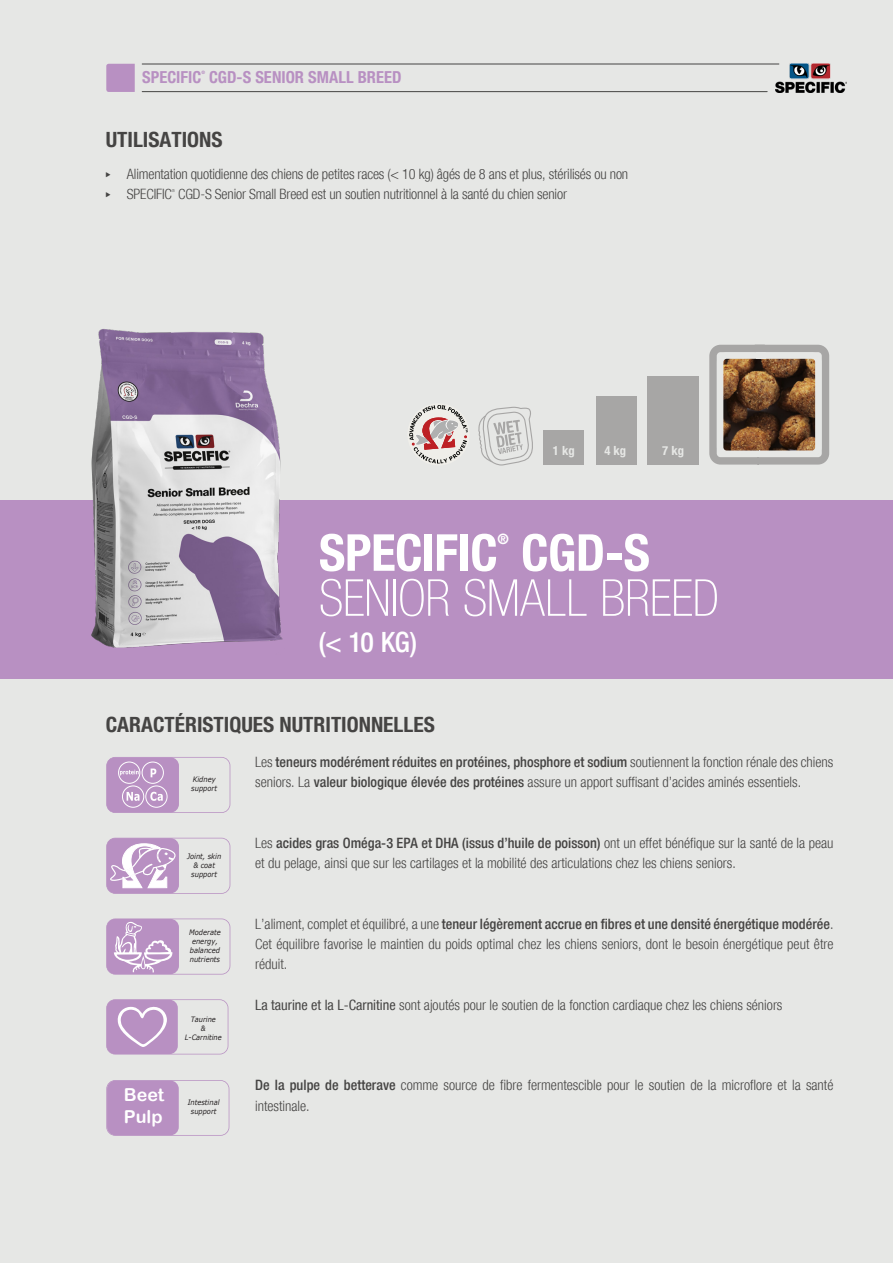
<style>
.page{position:relative;width:893px;height:1263px;background:#e6e7e5}
.page>*{position:absolute;margin:0;border:0;box-sizing:border-box;transform-origin:0 0}
.t1{font:100 condensed 51px "Specifica 37";letter-spacing:-.01em;color:#fff}
.t2{font:condensed 51px "Specifica 77";letter-spacing:-.01em;color:#fff}
.t3{font:500 condensed 27.9px "Specifica 67";color:#fff}
.t4{font:condensed 21px "Specifica 77";color:#454443}
.t5{font:17.85px/21.5px "Arial Rounded MT Bold";color:#fff}
.t6{font:condensed 16.5px "Specifica 77";color:#b890c2}
.t7{font:300 condensed 14.25px/20.2px "Specific 47";color:#454443}
.t8{font:500 condensed 14.25px "Specifica 67";color:#454443}
.t9{font:condensed 14.25px "Specifica 77";color:#fff}
.t10{font:condensed 12.75px "Specifica 77";color:#e6e7e5}
.t11{font:condensed 12.6px "Specifica 77";color:#e6e7e5}
.t12{font:italic 7.5px/9px "Verdana";color:#231f20;text-align:center;scale:.9 1}
.t13{font:italic 7.35px/8.9px "Verdana";color:#231f20;text-align:center;scale:.9 1}
.t14{font:condensed 4.65px "Specifica 77";color:#b890c2}
.t15{font:300 condensed 4.05px "Specific 47";color:#454443}
.s1{font-family:"Specific 47";font-weight:300}
.s2{font-family:"Specifica 67";font-weight:500}
.s3{font-family:"Specifica 57";font-weight:400}
</style>
<div class="page">
<img style="left:775px;top:63px;width:71px;height:29px">
<hr style="left:142px;top:64px;width:637px;height:1px;background:#454443">
<hr style="left:142px;top:91px;width:625px;height:1px;background:#454443">
<svg style="left:106px;top:64px;width:29px;height:28px"></svg>
<div style="left:0;top:501px;width:893px;height:178px;background:#b890c2"></div>
<svg style="left:106px;top:757px;width:124px;height:56px"></svg>
<svg style="left:106px;top:838px;width:124px;height:56px"></svg>
<svg style="left:106px;top:918px;width:124px;height:56px"></svg>
<svg style="left:106px;top:999px;width:122px;height:55px"></svg>
<svg style="left:106px;top:1080px;width:123px;height:56px"></svg>
<div style="left:107px;top:1080px;width:72px;height:55px;background:#b890c2;border-radius:8px"></div>
<img style="left:50px;top:329px;width:265px;height:319px">
<svg style="left:709px;top:345px;width:120px;height:120px"></svg>
<div style="left:648px;top:376px;width:51px;height:89px;background:#a7a6a5"></div>
<svg style="left:478px;top:407px;width:55px;height:58px"></svg>
<svg style="left:409px;top:405px;width:59px;height:59px"></svg>
<div style="left:596px;top:397px;width:41px;height:68px;background:#a7a6a5"></div>
<div style="left:543px;top:431px;width:41px;height:34px;background:#a7a6a5"></div>
<p class="t6" style="left:142px;top:67px;width:61px">SPECIFIC</p>
<p class="t14" style="left:201px;top:70px;width:5px">®</p>
<p class="t6" style="left:209px;top:67px;width:194px">CGD-S SENIOR SMALL BREED</p>
<h3 class="t4" style="left:106px;top:127px;width:118px">UTILISATIONS</h3>
<p class="t7" style="left:127px;top:164px;width:503px">Alimentation quotidienne des chiens de petites races (&lt; 10 kg) âgés de 8 ans et plus, stérilisés ou non<br>SPECIFIC CGD-S Senior Small Breed est un soutien nutritionnel à la santé du chien senior</p>
<p class="t15" style="left:172px;top:188px;width:5px">®</p>
<p class="t10" style="left:601px;top:442px;width:33px">2.5 kg</p>
<p class="t11" style="left:658px;top:443px;width:32px">7.5 kg</p>
<p class="t11" style="left:662px;top:443px;width:23px">7 kg</p>
<p class="t11" style="left:553px;top:443px;width:23px">1 kg</p>
<p class="t11" style="left:605px;top:443px;width:23px">4 kg</p>
<p class="t10" style="left:551px;top:447px;width:23px">1 kg</p>
<p class="t10" style="left:598px;top:447px;width:33px">2.5 kg</p>
<h1 class="t2" style="left:319px;top:522px;width:180px">SPECIFIC</h1>
<p class="t9" style="left:497px;top:530px;width:13px">®</p>
<h1 class="t2" style="left:521px;top:522px;width:130px">CGD-S</h1>
<h1 class="t1" style="left:319px;top:569px;width:401px">SENIOR SMALL BREED</h1>
<h2 class="t3" style="left:319px;top:626px;width:99px">(&lt; 10 KG)</h2>
<h3 class="t4" style="left:106px;top:711px;width:331px">CARACTÉRISTIQUES NUTRITIONNELLES</h3>
<p class="t12" style="left:191px;top:775px;width:30px;text-align:left">Kidney support</p>
<p class="t12" style="left:187px;top:851px;width:40px">Joint, skin &amp; coat support</p>
<p class="t12" style="left:189px;top:928px;width:37px">Moderate energy, balanced nutrients</p>
<p class="t13" style="left:185px;top:1015px;width:42px">Taurine<br>&amp;<br>L-Carnitine</p>
<p class="t5" style="left:124px;top:1084px;width:42px">Beet<br>Pulp</p>
<p class="t12" style="left:188px;top:1098px;width:37px">Intestinal support</p>
<p class="t8" style="left:255px;top:753px;width:580px"><span class="s1">Les</span> teneurs modérément réduites en protéines, phosphore et sodium <span class="s1">soutiennent la fonction rénale des chiens</span></p>
<p class="t7" style="left:255px;top:772px;width:547px">seniors. La <span class="s2">valeur biologique élevée des protéines</span> assure un apport suffisant d’acides aminés essentiels.</p>
<p class="t8" style="left:255px;top:834px;width:580px"><span class="s1">Les</span> acides gras Oméga-3 EPA et DHA (issus d’huile de poisson) <span class="s1">ont un effet bénéfique sur la santé de la peau</span></p>
<p class="t7" style="left:255px;top:853px;width:482px">et du pelage, ainsi que sur les cartilages et la mobilité des articulations chez les chiens seniors.</p>
<p class="t8" style="left:255px;top:915px;width:580px"><span class="s1">L’aliment, complet et équilibré, a une</span> teneur légèrement accrue en fibres et une densité énergétique modérée<span class="s1">.</span></p>
<p class="t7" style="left:255px;top:934px;width:580px">Cet équilibre favorise le maintien du poids optimal chez les chiens seniors, dont le besoin énergétique peut être réduit.</p>
<p class="t7" style="left:255px;top:994px;width:529px"><span class="s3">La taurine et la L-Carnitine</span> sont ajoutés pour le soutien de la fonction cardiaque chez les chiens séniors</p>
<p class="t7" style="left:255px;top:1075px;width:580px"><span class="s2">De la pulpe de betterave</span> comme source de fibre fermentescible pour le soutien de la microflore et la santé intestinale.</p>
</div>
